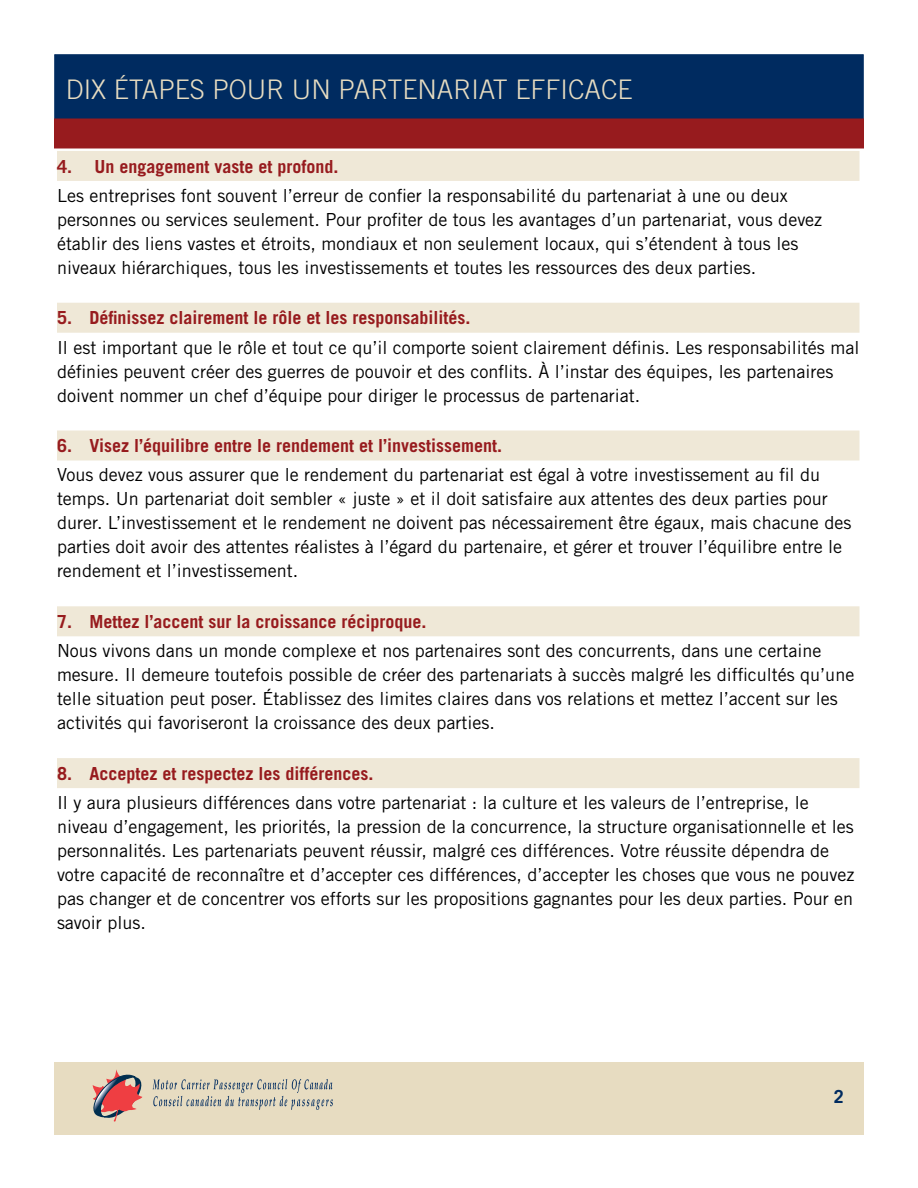
<style>
.page{position:relative;width:918px;height:1188px;background:#fff}
.page>*{position:absolute;margin:0;border:0;box-sizing:border-box;transform-origin:0 0}
.t1{font:300 27px "Trade Gothic";color:#e7dcc1}
.t2{font:18px/24px "Trade Gothic";color:#000}
.t3{font:700 18px "Trade Gothic";color:#971b1e}
.t4{font:700 18px "Trade Gothic";color:#002b60}
</style>
<div class="page">
<div style="left:54px;top:1062px;width:810px;height:73px;background:#e7dcc1"></div>
<svg style="left:153px;top:1079px;width:180px;height:31px"></svg>
<svg style="left:92px;top:1069px;width:51px;height:53px"></svg>
<div style="left:54px;top:54px;width:810px;height:73px;background:#002b60;border:1px solid #002b60"></div>
<div style="left:54px;top:118px;width:810px;height:30px;background:#971b1e"></div>
<div style="left:57px;top:151px;width:803px;height:30px;background:#efe8d7"></div>
<div style="left:57px;top:303px;width:803px;height:30px;background:#efe8d7"></div>
<div style="left:57px;top:431px;width:803px;height:30px;background:#efe8d7"></div>
<div style="left:57px;top:606px;width:803px;height:30px;background:#efe8d7"></div>
<div style="left:57px;top:758px;width:803px;height:30px;background:#efe8d7"></div>
<h1 class="t1" style="left:66px;top:74px;width:568px">DIX ÉTAPES POUR UN PARTENARIAT EFFICACE</h1>
<p class="t3" style="left:57px;top:155px;width:283px">4. Un engagement vaste et profond.</p>
<p class="t2" style="left:57px;top:183px;width:767px">Les entreprises font souvent l’erreur de confier la responsabilité du partenariat à une ou deux personnes ou services seulement. Pour profiter de tous les avantages d’un partenariat, vous devez établir des liens vastes et étroits, mondiaux et non seulement locaux, qui s’étendent à tous les niveaux hiérarchiques, tous les investissements et toutes les ressources des deux parties.</p>
<p class="t3" style="left:57px;top:307px;width:415px">5. Définissez clairement le rôle et les responsabilités.</p>
<p class="t2" style="left:57px;top:335px;width:804px">Il est important que le rôle et tout ce qu’il comporte soient clairement définis. Les responsabilités mal définies peuvent créer des guerres de pouvoir et des conflits. À l’instar des équipes, les partenaires doivent nommer un chef d’équipe pour diriger le processus de partenariat.</p>
<p class="t3" style="left:57px;top:435px;width:447px">6. Visez l’équilibre entre le rendement et l’investissement.</p>
<p class="t2" style="left:57px;top:463px;width:796px">Vous devez vous assurer que le rendement du partenariat est égal à votre investissement au fil du temps. Un partenariat doit sembler « juste » et il doit satisfaire aux attentes des deux parties pour durer. L’investissement et le rendement ne doivent pas nécessairement être égaux, mais chacune des parties doit avoir des attentes réalistes à l’égard du partenaire, et gérer et trouver l’équilibre entre le rendement et l’investissement.</p>
<p class="t3" style="left:57px;top:610px;width:371px">7. Mettez l’accent sur la croissance réciproque.</p>
<p class="t2" style="left:57px;top:639px;width:799px">Nous vivons dans un monde complexe et nos partenaires sont des concurrents, dans une certaine mesure. Il demeure toutefois possible de créer des partenariats à succès malgré les difficultés qu’une telle situation peut poser. Établissez des limites claires dans vos relations et mettez l’accent sur les activités qui favoriseront la croissance des deux parties.</p>
<p class="t3" style="left:57px;top:762px;width:318px">8. Acceptez et respectez les différences.</p>
<p class="t2" style="left:57px;top:790px;width:799px">Il y aura plusieurs différences dans votre partenariat : la culture et les valeurs de l’entreprise, le niveau d’engagement, les priorités, la pression de la concurrence, la structure organisationnelle et les personnalités. Les partenariats peuvent réussir, malgré ces différences. Votre réussite dépendra de votre capacité de reconnaître et d’accepter ces différences, d’accepter les choses que vous ne pouvez pas changer et de concentrer vos efforts sur les propositions gagnantes pour les deux parties. Pour en savoir plus.</p>
<p class="t4" style="left:834px;top:1086px;width:12px">2</p>
</div>
